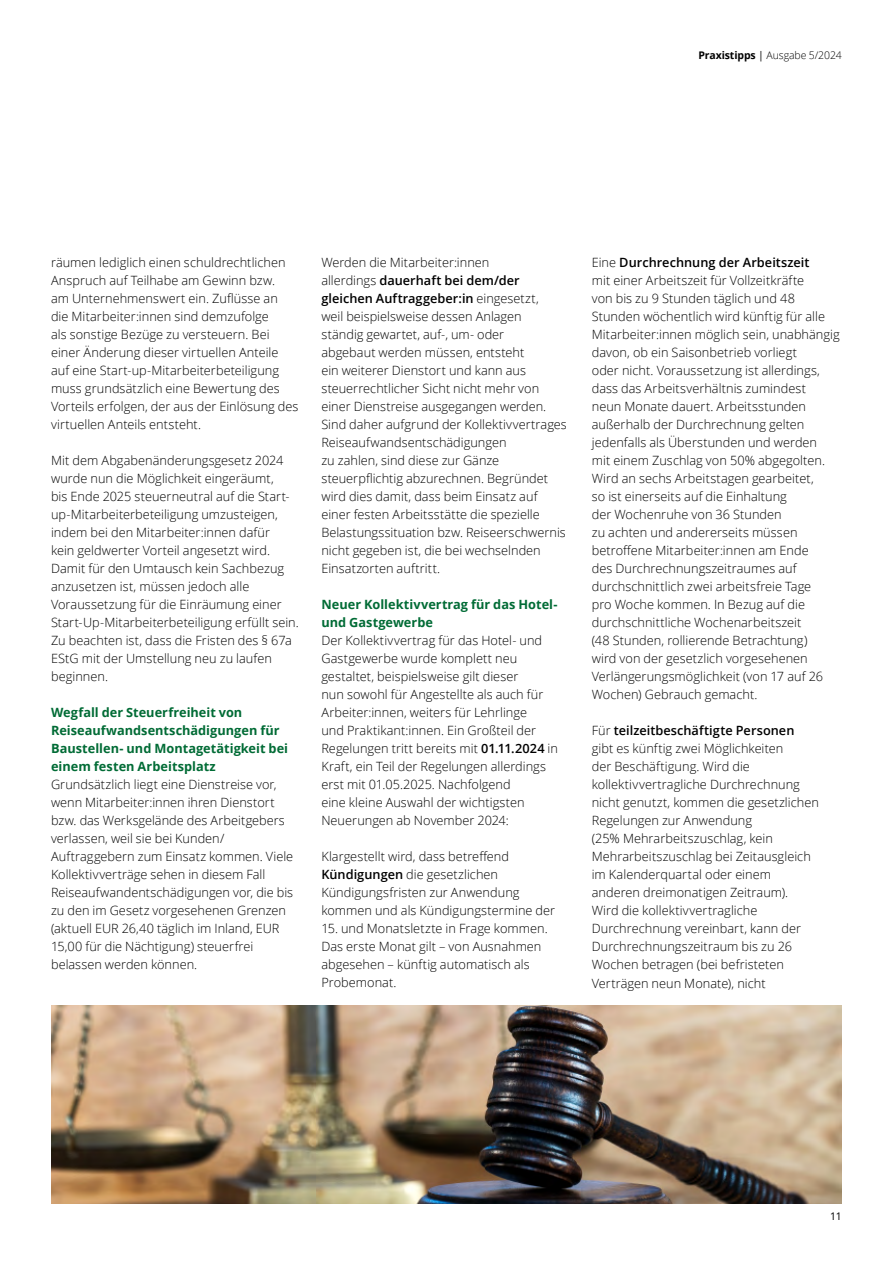
<style>
.page{position:relative;width:893px;height:1263px;background:#fff}
.page>*{position:absolute;margin:0;border:0;box-sizing:border-box;transform-origin:0 0}
.t1{font:300 12.75px/18px "Open Sans";color:#000}
.t2{font:700 12.75px/18px "Open Sans";color:#006b35}
.t3{font:300 10.5px "Open Sans";letter-spacing:-.01em;color:#000}
.t4{font:10.5px "Open Sans";color:#000}
.s1{font-weight:700}
.s2{font-weight:400}
.s3{font-weight:600}
</style>
<div class="page">
<img style="left:51px;top:1005px;width:791px;height:198px">
<p class="t3" style="left:698px;top:48px;width:145px"><span class="s1">Praxistipps</span> <span class="s2">|</span> Ausgabe 5/2024</p>
<p class="t1" style="left:51px;top:253px;width:249px">räumen lediglich einen schuldrechtlichen Anspruch auf Teilhabe am Gewinn bzw.<br>am Unternehmenswert ein. Zuflüsse an<br>die Mitarbeiter:innen sind demzufolge<br>als sonstige Bezüge zu versteuern. Bei einer Änderung dieser virtuellen Anteile auf eine Start-up-Mitarbeiterbeteiligung muss grundsätzlich eine Bewertung des Vorteils erfolgen, der aus der Einlösung des virtuellen Anteils entsteht.</p>
<p class="t1" style="left:51px;top:451px;width:249px">Mit dem Abgabenänderungsgesetz 2024 wurde nun die Möglichkeit eingeräumt,<br>bis Ende 2025 steuerneutral auf die Start&shy;up-Mitarbeiterbeteiligung umzusteigen, indem bei den Mitarbeiter:innen dafür<br>kein geldwerter Vorteil angesetzt wird.<br>Damit für den Umtausch kein Sachbezug anzusetzen ist, müssen jedoch alle Voraussetzung für die Einräumung einer Start-Up-Mitarbeiterbeteiligung erfüllt sein.<br>Zu beachten ist, dass die Fristen des § 67a EStG mit der Umstellung neu zu laufen beginnen.</p>
<p class="t2" style="left:51px;top:703px;width:239px">Wegfall der Steuerfreiheit von Reiseaufwandsentschädigungen für Baustellen- und Montagetätigkeit bei einem festen Arbeitsplatz</p>
<p class="t1" style="left:51px;top:775px;width:244px">Grundsätzlich liegt eine Dienstreise vor, wenn Mitarbeiter:innen ihren Dienstort bzw. das Werksgelände des Arbeitgebers verlassen, weil sie bei Kunden/ Auftraggebern zum Einsatz kommen. Viele Kollektivverträge sehen in diesem Fall Reiseaufwandentschädigungen vor, die bis zu den im Gesetz vorgesehenen Grenzen (aktuell EUR 26,40 täglich im Inland, EUR 15,00 für die Nächtigung) steuerfrei belassen werden können.</p>
<p class="t1" style="left:321px;top:253px;width:247px">Werden die Mitarbeiter:innen<br>allerdings <span class="s3">dauerhaft bei dem/der gleichen Auftraggeber:in</span> eingesetzt,<br>weil beispielsweise dessen Anlagen ständig gewartet, auf-, um- oder<br>abgebaut werden müssen, entsteht<br>ein weiterer Dienstort und kann aus steuerrechtlicher Sicht nicht mehr von einer Dienstreise ausgegangen werden.<br>Sind daher aufgrund der Kollektivvertrages Reiseaufwandsentschädigungen<br>zu zahlen, sind diese zur Gänze steuerpflichtig abzurechnen. Begründet wird dies damit, dass beim Einsatz auf einer festen Arbeitsstätte die spezielle Belastungssituation bzw. Reiseerschwernis nicht gegeben ist, die bei wechselnden Einsatzorten auftritt.</p>
<p class="t2" style="left:321px;top:595px;width:238px">Neuer Kollektivvertrag für das Hotel&shy;und Gastgewerbe</p>
<p class="t1" style="left:321px;top:631px;width:238px">Der Kollektivvertrag für das Hotel- und Gastgewerbe wurde komplett neu gestaltet, beispielsweise gilt dieser<br>nun sowohl für Angestellte als auch für Arbeiter:innen, weiters für Lehrlinge<br>und Praktikant:innen. Ein Großteil der Regelungen tritt bereits mit <span class="s3">01.11.2024</span> in Kraft, ein Teil der Regelungen allerdings erst mit 01.05.2025. Nachfolgend<br>eine kleine Auswahl der wichtigsten Neuerungen ab November 2024:</p>
<p class="t1" style="left:321px;top:847px;width:235px">Klargestellt wird, dass betreffend <span class="s3">Kündigungen</span> die gesetzlichen Kündigungsfristen zur Anwendung kommen und als Kündigungstermine der</p>
<p class="t1" style="left:321px;top:919px;width:228px">15. und Monatsletzte in Frage kommen.<br>Das erste Monat gilt – von Ausnahmen abgesehen – künftig automatisch als<br>Probemonat.</p>
<p class="t1" style="left:592px;top:253px;width:250px">Eine <span class="s3">Durchrechnung der Arbeitszeit<br></span>mit einer Arbeitszeit für Vollzeitkräfte<br>von bis zu 9 Stunden täglich und 48<br>Stunden wöchentlich wird künftig für alle Mitarbeiter:innen möglich sein, unabhängig davon, ob ein Saisonbetrieb vorliegt<br>oder nicht. Voraussetzung ist allerdings, dass das Arbeitsverhältnis zumindest<br>neun Monate dauert. Arbeitsstunden außerhalb der Durchrechnung gelten jedenfalls als Überstunden und werden<br>mit einem Zuschlag von 50% abgegolten.<br>Wird an sechs Arbeitstagen gearbeitet,<br>so ist einerseits auf die Einhaltung<br>der Wochenruhe von 36 Stunden<br>zu achten und andererseits müssen betroffene Mitarbeiter:innen am Ende<br>des Durchrechnungszeitraumes auf durchschnittlich zwei arbeitsfreie Tage<br>pro Woche kommen. In Bezug auf die durchschnittliche Wochenarbeitszeit<br>(48 Stunden, rollierende Betrachtung)<br>wird von der gesetzlich vorgesehenen Verlängerungsmöglichkeit (von 17 auf 26<br>Wochen) Gebrauch gemacht.</p>
<p class="t1" style="left:592px;top:721px;width:229px">Für <span class="s3">teilzeitbeschäftigte Personen </span>gibt es künftig zwei Möglichkeiten<br>der Beschäftigung. Wird die kollektivvertragliche Durchrechnung nicht genutzt, kommen die gesetzlichen Regelungen zur Anwendung<br>(25% Mehrarbeitszuschlag, kein Mehrarbeitszuschlag bei Zeitausgleich im Kalenderquartal oder einem anderen dreimonatigen Zeitraum).<br>Wird die kollektivvertragliche Durchrechnung vereinbart, kann der Durchrechnungszeitraum bis zu 26<br>Wochen betragen (bei befristeten Verträgen neun Monate), nicht</p>
<p class="t4" style="left:830px;top:1209px;width:13px">11</p>
</div>
